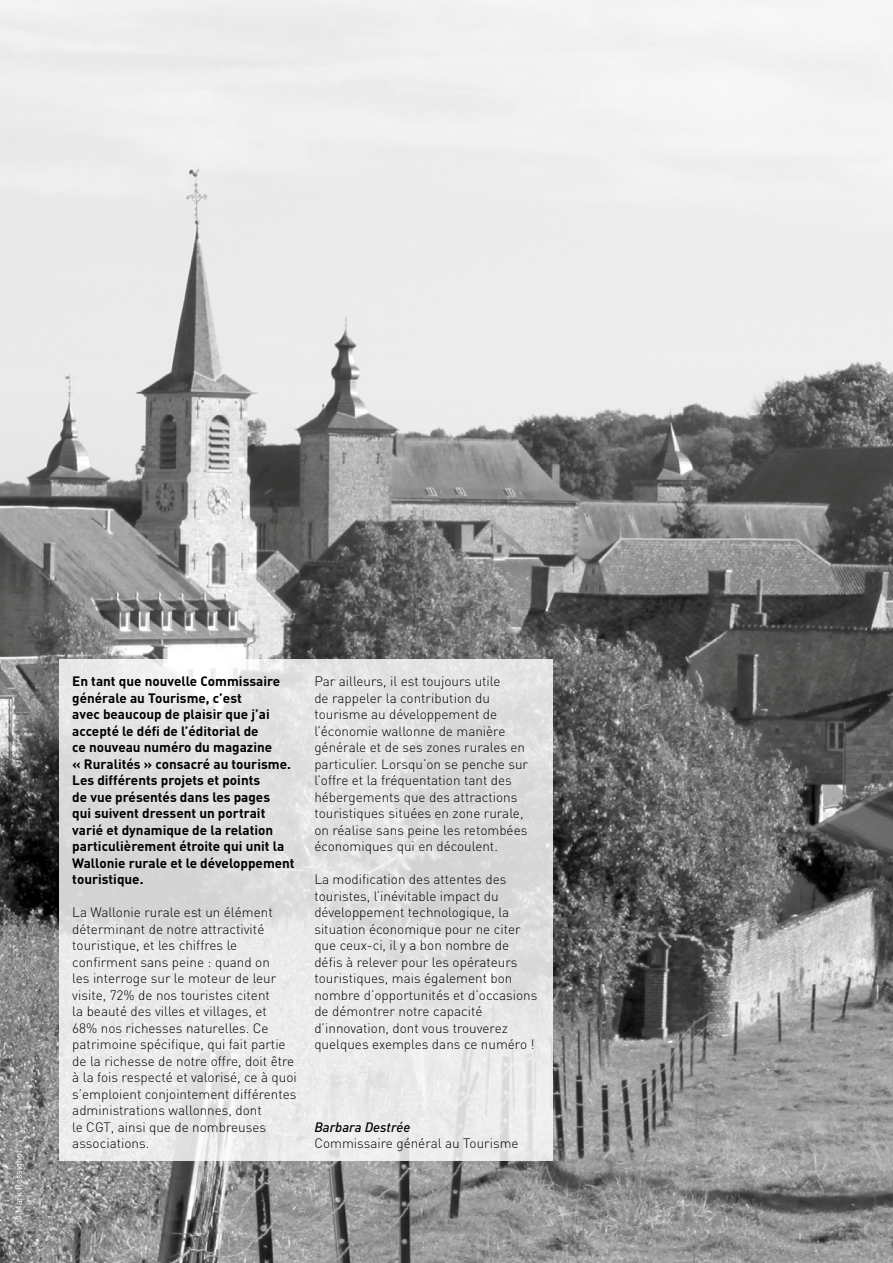
<style>
.page{position:relative;width:893px;height:1263px;background:#fff}
.page>*{position:absolute;margin:0;border:0;box-sizing:border-box;transform-origin:0 0}
.t1{font:300 13.5px/16.5px "DIN";color:#000}
.t2{font:700 13.5px/16.5px "DIN";color:#000}
.t3{font:italic 500 13.5px "DIN";color:#000}
.t4{font:9px "DIN";color:#fff}
</style>
<div class="page">
<img style="left:0;top:0;width:893px;height:1263px">
<svg style="left:60px;top:659px;width:493px;height:502px;background:#e3e3e3"></svg>
<p class="t4" style="left:13px;top:1223px;width:74px;rotate:-90deg">© Mark Rossignol</p>
<p class="t2" style="left:72px;top:672px;width:224px">En tant que nouvelle Commissaire générale au Tourisme, c’est<br>avec beaucoup de plaisir que j’ai accepté le défi de l’éditorial de<br>ce nouveau numéro du magazine<br>« Ruralités » consacré au tourisme.<br>Les différents projets et points<br>de vue présentés dans les pages<br>qui suivent dressent un portrait varié et dynamique de la relation particulièrement étroite qui unit la<br>Wallonie rurale et le développement touristique.</p>
<p class="t1" style="left:72px;top:904px;width:226px">La Wallonie rurale est un élément déterminant de notre attractivité touristique, et les chiffres le confirment sans peine : quand on<br>les interroge sur le moteur de leur visite, 72% de nos touristes citent<br>la beauté des villes et villages, et<br>68% nos richesses naturelles. Ce patrimoine spécifique, qui fait partie de la richesse de notre offre, doit être à la fois respecté et valorisé, ce à quoi s’emploient conjointement différentes administrations wallonnes, dont<br>le CGT, ainsi que de nombreuses associations.</p>
<p class="t1" style="left:314px;top:673px;width:215px">Par ailleurs, il est toujours utile<br>de rappeler la contribution du tourisme au développement de l’économie wallonne de manière générale et de ses zones rurales en particulier. Lorsqu’on se penche sur l’offre et la fréquentation tant des hébergements que des attractions touristiques situées en zone rurale, on réalise sans peine les retombées économiques qui en découlent.</p>
<p class="t1" style="left:314px;top:871px;width:225px">La modification des attentes des touristes, l’inévitable impact du développement technologique, la situation économique pour ne citer que ceux-ci, il y a bon nombre de défis à relever pour les opérateurs touristiques, mais également bon nombre d’opportunités et d’occasions de démontrer notre capacité d’innovation, dont vous trouverez quelques exemples dans ce numéro !</p>
<p class="t3" style="left:314px;top:1118px;width:97px">Barbara Destrée</p>
<p class="t1" style="left:314px;top:1135px;width:206px">Commissaire général au Tourisme</p>
</div>
